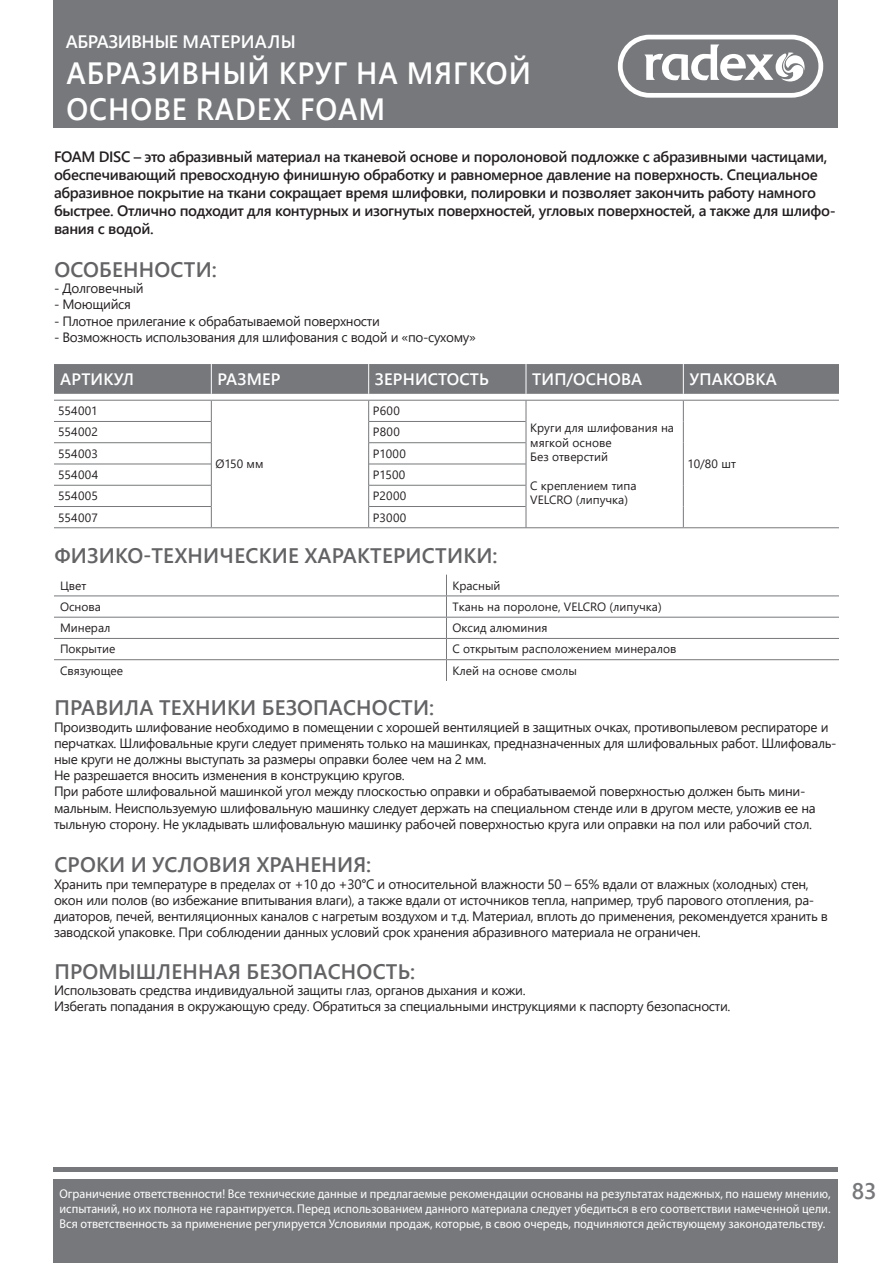
<style>
.page{position:relative;width:893px;height:1263px;background:#fff}
.page>*{position:absolute;margin:0;border:0;box-sizing:border-box;transform-origin:0 0}
.t1{font:600 30.75px/36px "Segoe UI";letter-spacing:.035em;color:#fff;scale:.94 1}
.t2{font:600 22.5px "Segoe UI";color:#76787b}
.t3{font:600 21px "Segoe UI";letter-spacing:.01em;color:#636366}
.t4{font:600 18px "Segoe UI";letter-spacing:-.025em;color:#fff}
.t5{font:600 16.5px "Segoe UI";letter-spacing:.01em;color:#fff}
.t6{font:600 15px/18px "Segoe UI";letter-spacing:-.025em;color:#231f20}
.t7{font:13.5px/16.2px "Segoe UI";letter-spacing:-.025em;color:#231f20}
.t8{font:12.75px/15.3px "Myriad Pro";color:#fff;text-align:justify;scale:.96 1}
.t9{font:12px/14.4px "Segoe UI";color:#231f20}
</style>
<div class="page">
<div style="left:53px;top:0;width:785px;height:128px;background:#76787b"></div>
<svg style="left:618px;top:35px;width:205px;height:63px"></svg>
<hr style="left:53px;top:1167px;width:785px;height:4px;background:#76787b">
<div style="left:53px;top:1179px;width:785px;height:84px;background:#76787b"></div>
<div style="left:54px;top:364px;width:785px;height:30px;background:#76787b"></div>
<hr style="left:211px;top:364px;width:1px;height:30px;background:#fff">
<hr style="left:368px;top:364px;width:1px;height:30px;background:#fff">
<hr style="left:526px;top:364px;width:1px;height:30px;background:#fff">
<hr style="left:683px;top:364px;width:1px;height:30px;background:#fff">
<hr style="left:54px;top:400px;width:157px;height:1px;background:#76787b">
<hr style="left:211px;top:400px;width:158px;height:1px;background:#76787b">
<hr style="left:211px;top:527px;width:158px;height:1px;background:#76787b">
<hr style="left:369px;top:400px;width:157px;height:1px;background:#76787b">
<hr style="left:526px;top:400px;width:157px;height:1px;background:#76787b">
<hr style="left:683px;top:400px;width:156px;height:1px;background:#76787b">
<svg style="left:683px;top:401px;width:1px;height:126px"></svg>
<hr style="left:526px;top:527px;width:157px;height:1px;background:#76787b">
<hr style="left:683px;top:527px;width:156px;height:1px;background:#76787b">
<hr style="left:54px;top:421px;width:157px;height:1px;background:#76787b">
<hr style="left:369px;top:421px;width:157px;height:1px;background:#76787b">
<hr style="left:54px;top:442px;width:157px;height:1px;background:#76787b">
<hr style="left:369px;top:442px;width:157px;height:1px;background:#76787b">
<hr style="left:54px;top:464px;width:157px;height:1px;background:#76787b">
<hr style="left:369px;top:464px;width:157px;height:1px;background:#76787b">
<hr style="left:54px;top:485px;width:157px;height:1px;background:#76787b">
<hr style="left:369px;top:485px;width:157px;height:1px;background:#76787b">
<hr style="left:54px;top:506px;width:157px;height:1px;background:#76787b">
<hr style="left:54px;top:527px;width:157px;height:1px;background:#76787b">
<svg style="left:211px;top:401px;width:1px;height:126px"></svg>
<hr style="left:369px;top:506px;width:157px;height:1px;background:#76787b">
<hr style="left:369px;top:527px;width:157px;height:1px;background:#76787b">
<svg style="left:368px;top:401px;width:1px;height:126px"></svg>
<svg style="left:526px;top:401px;width:1px;height:126px"></svg>
<hr style="left:54px;top:617px;width:392px;height:1px;background:#76787b">
<hr style="left:446px;top:617px;width:393px;height:1px;background:#76787b">
<hr style="left:54px;top:638px;width:392px;height:1px;background:#76787b">
<hr style="left:446px;top:638px;width:393px;height:1px;background:#76787b">
<hr style="left:54px;top:659px;width:392px;height:1px;background:#76787b">
<hr style="left:446px;top:659px;width:393px;height:1px;background:#76787b">
<svg style="left:446px;top:575px;width:1px;height:106px"></svg>
<hr style="left:54px;top:595px;width:392px;height:1px;background:#76787b">
<hr style="left:446px;top:595px;width:393px;height:1px;background:#76787b">
<h3 class="t4" style="left:66px;top:24px;width:231px">АБРАЗИВНЫЕ МАТЕРИАЛЫ</h3>
<h1 class="t1" style="left:66px;top:53px;width:496px">АБРАЗИВНЫЙ КРУГ НА МЯГКОЙ<br>ОСНОВЕ RADEX FOAM</h1>
<p class="t6" style="left:54px;top:146px;width:783px">FOAM DISC – это абразивный материал на тканевой основе и поролоновой подложке с абразивными частицами, обеспечивающий превосходную финишную обработку и равномерное давление на поверхность. Специальное абразивное покрытие на ткани сокращает время шлифовки, полировки и позволяет закончить работу намного быстрее. Отлично подходит для контурных и изогнутых поверхностей, угловых поверхностей, а также для шлифо&shy;вания с водой.</p>
<h3 class="t3" style="left:54px;top:250px;width:164px">ОСОБЕННОСТИ:</h3>
<p class="t7" style="left:54px;top:279px;width:91px">- Долговечный</p>
<p class="t7" style="left:54px;top:295px;width:78px">- Моющийся</p>
<p class="t7" style="left:54px;top:312px;width:327px">- Плотное прилегание к обрабатываемой поверхности</p>
<p class="t7" style="left:54px;top:328px;width:423px">- Возможность использования для шлифования с водой и «по-сухому»</p>
<p class="t5" style="left:60px;top:363px;width:75px">АРТИКУЛ</p>
<p class="t5" style="left:218px;top:363px;width:64px">РАЗМЕР</p>
<p class="t5" style="left:375px;top:363px;width:116px">ЗЕРНИСТОСТЬ</p>
<p class="t5" style="left:532px;top:363px;width:112px">ТИП/ОСНОВА</p>
<p class="t5" style="left:690px;top:363px;width:89px">УПАКОВКА</p>
<p class="t9" style="left:58px;top:403px;width:41px">554001</p>
<p class="t9" style="left:373px;top:403px;width:28px">Р600</p>
<p class="t9" style="left:530px;top:420px;width:145px">Круги для шлифования на мягкой основе<br>Без отверстий</p>
<p class="t9" style="left:530px;top:477px;width:108px">С креплением типа<br>VELCRO (липучка)</p>
<p class="t9" style="left:58px;top:424px;width:41px">554002</p>
<p class="t9" style="left:373px;top:424px;width:28px">Р800</p>
<p class="t9" style="left:58px;top:445px;width:41px">554003</p>
<p class="t9" style="left:373px;top:445px;width:35px">Р1000</p>
<p class="t9" style="left:58px;top:466px;width:42px">554004</p>
<p class="t9" style="left:373px;top:466px;width:34px">Р1500</p>
<p class="t9" style="left:58px;top:488px;width:41px">554005</p>
<p class="t9" style="left:373px;top:488px;width:35px">Р2000</p>
<p class="t9" style="left:58px;top:509px;width:41px">554007</p>
<p class="t9" style="left:373px;top:509px;width:35px">Р3000</p>
<h3 class="t3" style="left:54px;top:535px;width:445px">ФИЗИКО-ТЕХНИЧЕСКИЕ ХАРАКТЕРИСТИКИ:</h3>
<p class="t9" style="left:60px;top:577px;width:28px">Цвет</p>
<p class="t9" style="left:452px;top:577px;width:50px">Красный</p>
<p class="t9" style="left:60px;top:598px;width:43px">Основа</p>
<p class="t9" style="left:452px;top:598px;width:211px">Ткань на поролоне, VELCRO (липучка)</p>
<p class="t9" style="left:60px;top:620px;width:52px">Минерал</p>
<p class="t9" style="left:452px;top:620px;width:96px">Оксид алюминия</p>
<p class="t9" style="left:60px;top:641px;width:57px">Покрытие</p>
<p class="t9" style="left:452px;top:641px;width:225px">С открытым расположением минералов</p>
<p class="t9" style="left:60px;top:662px;width:65px">Связующее</p>
<p class="t9" style="left:452px;top:662px;width:126px">Клей на основе смолы</p>
<h3 class="t3" style="left:54px;top:688px;width:381px">ПРАВИЛА ТЕХНИКИ БЕЗОПАСНОСТИ:</h3>
<p class="t7" style="left:54px;top:717px;width:784px">Производить шлифование необходимо в помещении с хорошей вентиляцией в защитных очках, противопылевом респираторе и перчатках. Шлифовальные круги следует применять только на машинках, предназначенных для шлифовальных работ. Шлифоваль&shy;ные круги не должны выступать за размеры оправки более чем на 2 мм.<br>Не разрешается вносить изменения в конструкцию кругов.<br>При работе шлифовальной машинкой угол между плоскостью оправки и обрабатываемой поверхностью должен быть мини&shy;мальным. Неиспользуемую шлифовальную машинку следует держать на специальном стенде или в другом месте, уложив ее на тыльную сторону. Не укладывать шлифовальную машинку рабочей поверхностью круга или оправки на пол или рабочий стол.</p>
<h3 class="t3" style="left:54px;top:845px;width:318px">СРОКИ И УСЛОВИЯ ХРАНЕНИЯ:</h3>
<p class="t7" style="left:54px;top:874px;width:776px">Хранить при температуре в пределах от +10 до +30°C и относительной влажности 50 – 65% вдали от влажных (холодных) стен, окон или полов (во избежание впитывания влаги), а также вдали от источников тепла, например, труб парового отопления, ра&shy;диаторов, печей, вентиляционных каналов с нагретым воздухом и т.д. Материал, вплоть до применения, рекомендуется хранить в заводской упаковке. При соблюдении данных условий срок хранения абразивного материала не ограничен.</p>
<h3 class="t3" style="left:54px;top:952px;width:362px">ПРОМЫШЛЕННАЯ БЕЗОПАСНОСТЬ:</h3>
<p class="t7" style="left:54px;top:981px;width:678px">Использовать средства индивидуальной защиты глаз, органов дыхания и кожи.<br>Избегать попадания в окружающую среду. Обратиться за специальными инструкциями к паспорту безопасности.</p>
<p class="t9" style="left:216px;top:456px;width:49px">Ø150 мм</p>
<p class="t9" style="left:688px;top:456px;width:50px">10/80 шт</p>
<p class="t8" style="left:60px;top:1185px;width:805px">Ограничение ответственности! Все технические данные и предлагаемые рекомендации основаны на результатах надежных, по нашему мнению, испытаний, но их полнота не гарантируется. Перед использованием данного материала следует убедиться в его соответствии намеченной цели.<br>Вся ответственность за применение регулируется Условиями продаж, которые, в свою очередь, подчиняются действующему законодательству.</p>
<h2 class="t2" style="left:852px;top:1169px;width:26px">83</h2>
</div>
